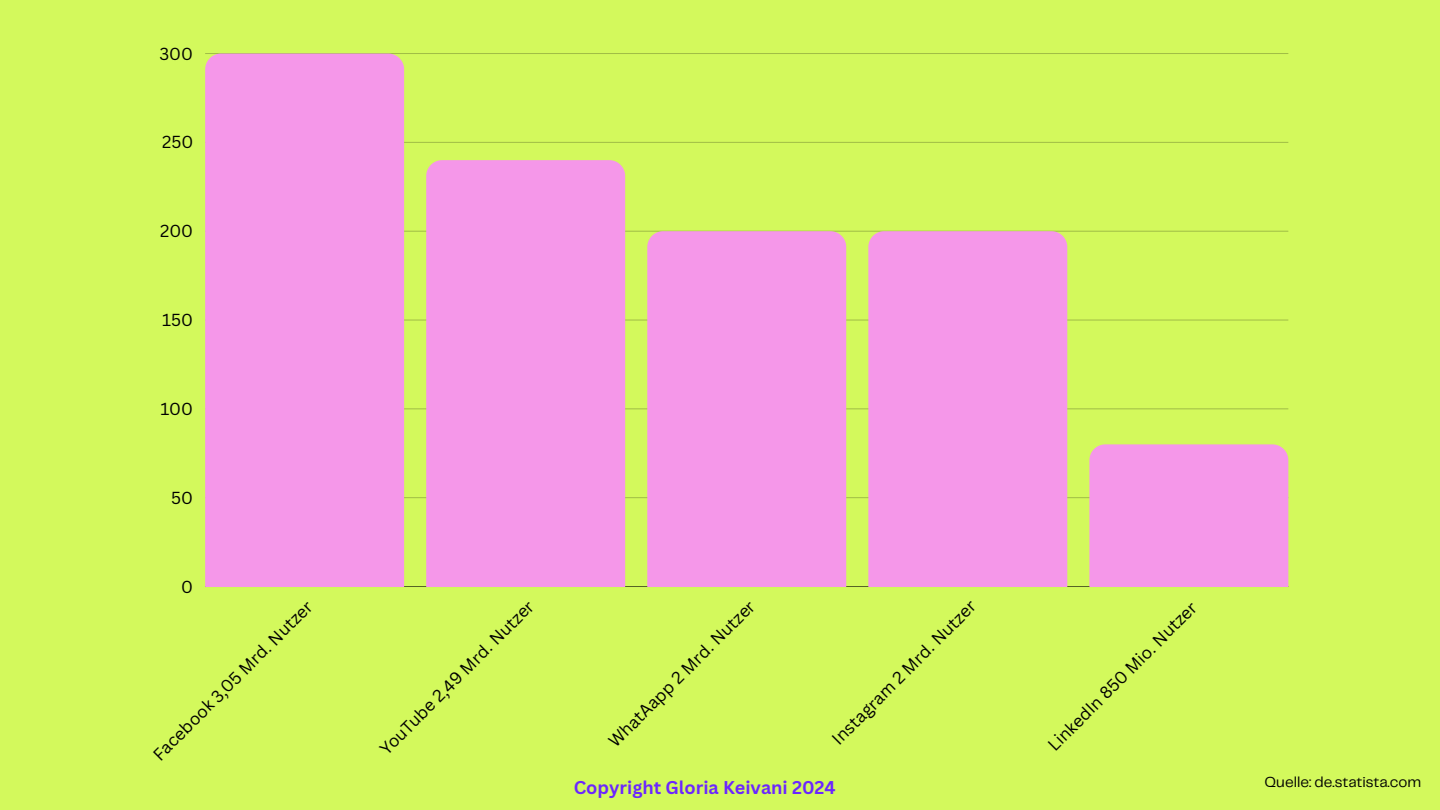
<style>
.page{position:relative;width:1440px;height:810px;background:#d3f95c}
.page>*{position:absolute;margin:0;border:0;box-sizing:border-box;transform-origin:0 0}
.t1{font:700 18px "Canva Sans";color:#6b26ff}
.t2{font:16.9px "Canva Sans";color:#000}
.t3{font:15px "Telegraf";color:#000}
</style>
<div class="page">
<hr style="left:205px;top:497px;width:1083px;height:1px;background:#000">
<hr style="left:205px;top:409px;width:1083px;height:1px;background:#000">
<hr style="left:205px;top:320px;width:1083px;height:1px;background:#000">
<hr style="left:205px;top:231px;width:1083px;height:1px;background:#000">
<hr style="left:205px;top:142px;width:1083px;height:1px;background:#000">
<hr style="left:205px;top:53px;width:1083px;height:1px;background:#000">
<hr style="left:205px;top:586px;width:1083px;height:1px;background:#000">
<div style="left:205px;top:54px;width:199px;height:533px;background:#f597e9"></div>
<div style="left:426px;top:160px;width:199px;height:427px;background:#f597e9"></div>
<div style="left:647px;top:231px;width:199px;height:356px;background:#f597e9"></div>
<div style="left:868px;top:231px;width:199px;height:356px;background:#f597e9"></div>
<div style="left:1089px;top:444px;width:199px;height:143px;background:#f597e9"></div>
<p class="t2" style="left:159px;top:42px;width:35px">300</p>
<p class="t2" style="left:162px;top:130px;width:33px">250</p>
<p class="t2" style="left:160px;top:219px;width:35px">200</p>
<p class="t2" style="left:162px;top:308px;width:32px">150</p>
<p class="t2" style="left:160px;top:397px;width:34px">100</p>
<p class="t2" style="left:171px;top:486px;width:23px">50</p>
<p class="t2" style="left:181px;top:575px;width:13px">0</p>
<p class="t2" style="left:148px;top:749px;width:219px;rotate:-45deg">Facebook 3,05 Mrd. Nutzer</p>
<p class="t2" style="left:375px;top:743px;width:211px;rotate:-45deg">YouTube 2,49 Mrd. Nutzer</p>
<p class="t2" style="left:603px;top:736px;width:201px;rotate:-45deg">WhatAapp 2 Mrd. Nutzer</p>
<p class="t2" style="left:826px;top:733px;width:197px;rotate:-45deg">Instagram 2 Mrd. Nutzer</p>
<p class="t2" style="left:1042px;top:739px;width:204px;rotate:-45deg">LinkedIn 850 Mio. Nutzer</p>
<h1 class="t1" style="left:574px;top:774px;width:264px">Copyright Gloria Keivani 2024</h1>
<p class="t3" style="left:1265px;top:775px;width:158px">Quelle: de.statista.com</p>
</div>
